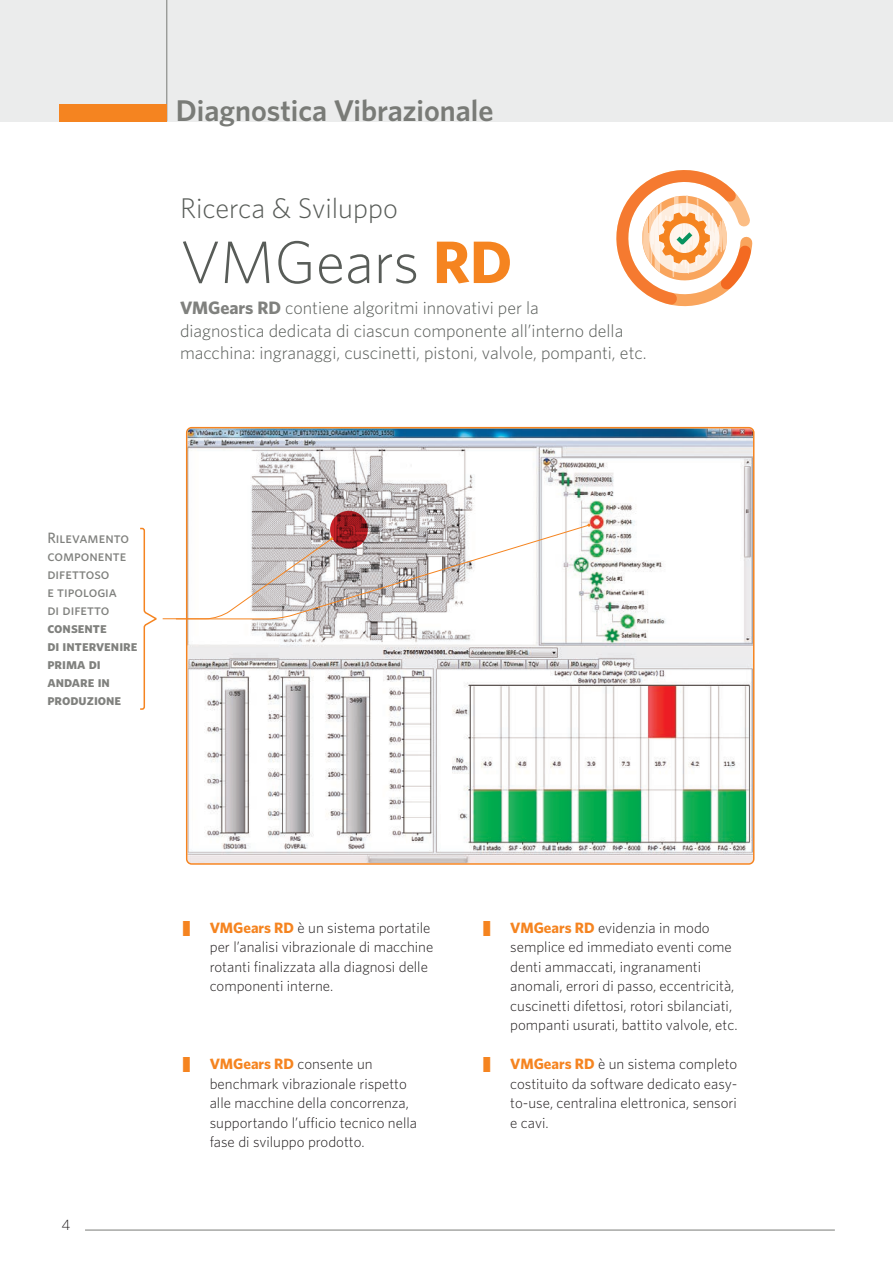
<style>
.page{position:relative;width:893px;height:1263px;background:#fff}
.page>*{position:absolute;margin:0;border:0;box-sizing:border-box;transform-origin:0 0}
.t1{font:300 60px "Whitney";color:#585c58}
.t2{font:600 30px "Whitney";color:#797b77}
.t3{font:300 28.5px "Whitney";color:#585c58}
.t4{font:300 18px/22.5px "Whitney";color:#585c58}
.t5{font:300 15px/19.5px "Whitney";color:#231f20}
.t6{font:15px/18px "Whitney Medium SC";color:#80817e}
.t7{font:15px/18px "Whitney Bold SC";color:#80817e}
.t8{font:300 15px "Whitney";color:#f58420}
.s1{font-weight:700;color:#f58420}
.s2{font-weight:700;color:#80817e}
</style>
<div class="page">
<hr style="left:85px;top:1230px;width:750px;height:1px;background:#797b77">
<div style="left:0;top:0;width:893px;height:121px;background:#ebecec"></div>
<svg style="left:616px;top:170px;width:137px;height:136px"></svg>
<img style="left:189px;top:430px;width:562px;height:432px">
<div style="left:186px;top:427px;width:568px;height:438px;border:2px solid #f58420;border-radius:5px"></div>
<svg style="left:330px;top:511px;width:38px;height:37px"></svg>
<svg style="left:140px;top:527px;width:16px;height:183px"></svg>
<svg style="left:162px;top:524px;width:428px;height:96px"></svg>
<hr style="left:166px;top:0;width:1px;height:121px;background:#797b77">
<div style="left:60px;top:104px;width:107px;height:17px;background:#f58420"></div>
<p class="t2" style="left:176px;top:93px;width:319px">Diagnostica Vibrazionale</p>
<p class="t3" style="left:180px;top:192px;width:219px">Ricerca &amp; Sviluppo</p>
<p class="t1" style="left:180px;top:227px;width:334px">VMGears <span class="s1">RD</span></p>
<p class="t4" style="left:180px;top:296px;width:360px"><span class="s2">VMGears RD</span> contiene algoritmi innovativi per la</p>
<p class="t4" style="left:180px;top:319px;width:468px">diagnostica dedicata di ciascun componente all’interno della macchina: ingranaggi, cuscinetti, pistoni, valvole, pompanti, etc.</p>
<p class="t6" style="left:47px;top:528px;width:83px">Rilevamento</p>
<p class="t6" style="left:47px;top:546px;width:81px">componente difettoso<br>e tipologia di difetto</p>
<p class="t7" style="left:47px;top:618px;width:61px">consente</p>
<p class="t7" style="left:47px;top:636px;width:92px">di intervenire</p>
<p class="t7" style="left:47px;top:654px;width:75px">prima di andare in produzione</p>
<p class="t5" style="left:62px;top:1214px;width:10px">4</p>
<p class="t8" style="left:183px;top:919px;width:9px">Δ</p>
<p class="t5" style="left:210px;top:917px;width:225px"><span class="s1">VMGears RD</span> è un sistema portatile per l’analisi vibrazionale di macchine rotanti finalizzata alla diagnosi delle componenti interne.</p>
<p class="t8" style="left:183px;top:1055px;width:9px">Δ</p>
<p class="t5" style="left:210px;top:1054px;width:209px"><span class="s1">VMGears RD</span> consente un benchmark vibrazionale rispetto alle macchine della concorrenza, supportando l’ufficio tecnico nella fase di sviluppo prodotto.</p>
<p class="t8" style="left:483px;top:919px;width:9px">Δ</p>
<p class="t5" style="left:510px;top:917px;width:229px"><span class="s1">VMGears RD</span> evidenzia in modo semplice ed immediato eventi come denti ammaccati, ingranamenti anomali, errori di passo, eccentricità, cuscinetti difettosi, rotori sbilanciati, pompanti usurati, battito valvole, etc.</p>
<p class="t8" style="left:483px;top:1055px;width:9px">Δ</p>
<p class="t5" style="left:510px;top:1054px;width:229px;text-align:justify"><span class="s1">VMGears RD</span> è un sistema completo costituito da software dedicato easy&shy;to-use, centralina elettronica, sensori e cavi.</p>
</div>
